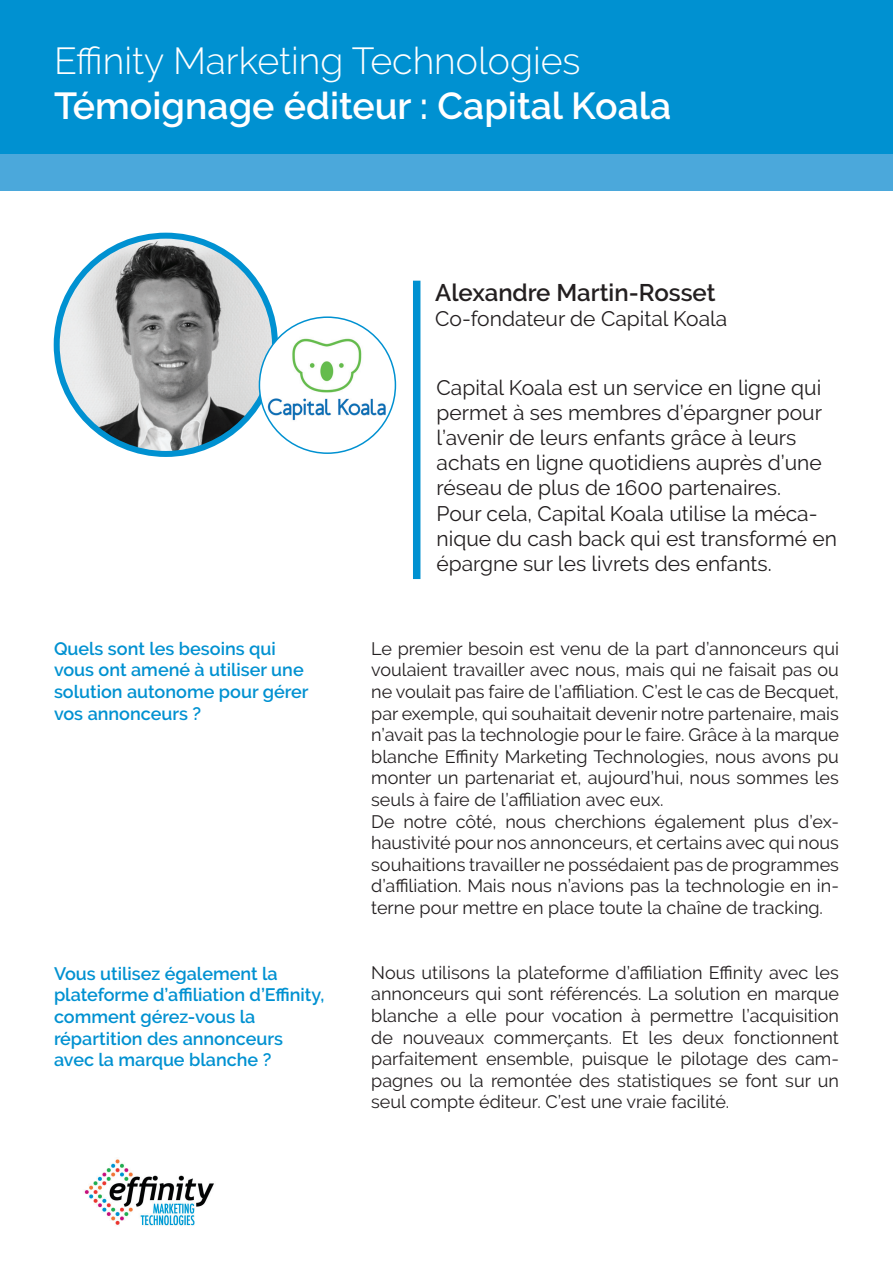
<style>
.page{position:relative;width:893px;height:1263px;background:#fff}
.page>*{position:absolute;margin:0;border:0;box-sizing:border-box;transform-origin:0 0}
.t1{font:600 37.5px "Raleway";color:#fff}
.t2{font:300 37.5px "Raleway";color:#fff}
.t3{font:600 24px "Raleway";color:#231f20}
.t4{font:21px/25.2px "Raleway";color:#231f20}
.t5{font:18px/21.6px "Raleway";color:#231f20}
.t6{font:600 18px/21.6px "Raleway";color:#0091d1}
</style>
<div class="page">
<div style="left:0;top:0;width:893px;height:154px;background:#0091d1"></div>
<img style="left:84px;top:1159px;width:130px;height:67px">
<img style="left:57px;top:236px;width:218px;height:218px;border-radius:109px">
<div style="left:54px;top:233px;width:224px;height:224px;border:6px solid #0091d1;border-radius:50%"></div>
<img style="left:262px;top:335px;width:130px;height:89px">
<div style="left:0;top:154px;width:893px;height:36px;background:#4ba8db"></div>
<div style="left:413px;top:281px;width:7px;height:298px;background:#0091d1"></div>
<h1 class="t2" style="left:54px;top:38px;width:528px">Effinity Marketing Technologies</h1>
<h1 class="t1" style="left:54px;top:84px;width:619px">Témoignage éditeur : Capital Koala</h1>
<h2 class="t3" style="left:435px;top:279px;width:282px">Alexandre Martin-Rosset</h2>
<p class="t4" style="left:435px;top:306px;width:294px">Co-fondateur de Capital Koala</p>
<p class="t6" style="left:54px;top:638px;width:256px">Quels sont les besoins qui vous ont amené à utiliser une solution autonome pour gérer vos annonceurs ?</p>
<p class="t6" style="left:54px;top:963px;width:272px">Vous utilisez également la plateforme d’affiliation d’Effinity, comment gérez-vous la répartition des annonceurs avec la marque blanche ?</p>
<p class="t4" style="left:437px;top:375px;width:402px">Capital Koala est un service en ligne qui permet à ses membres d’épargner pour l’avenir de leurs enfants grâce à leurs achats en ligne quotidiens auprès d’une réseau de plus de 1600 partenaires.<br>Pour cela, Capital Koala utilise la méca&shy;nique du cash back qui est transformé en épargne sur les livrets des enfants.</p>
<p class="t5" style="left:371px;top:638px;width:469px">Le premier besoin est venu de la part d’annonceurs qui voulaient travailler avec nous, mais qui ne faisait pas ou ne voulait pas faire de l’affiliation. C’est le cas de Becquet, par exemple, qui souhaitait devenir notre partenaire, mais n’avait pas la technologie pour le faire. Grâce à la marque blanche Effinity Marketing Technologies, nous avons pu monter un partenariat et, aujourd’hui, nous sommes les seuls à faire de l’affiliation avec eux.<br>De notre côté, nous cherchions également plus d’ex&shy;haustivité pour nos annonceurs, et certains avec qui nous souhaitions travailler ne possédaient pas de programmes d’affiliation. Mais nous n’avions pas la technologie en in&shy;terne pour mettre en place toute la chaîne de tracking.</p>
<p class="t5" style="left:371px;top:962px;width:469px;text-align:justify">Nous utilisons la plateforme d’affiliation Effinity avec les annonceurs qui sont référencés. La solution en marque blanche a elle pour vocation à permettre l’acquisition de nouveaux commerçants. Et les deux fonctionnent parfaitement ensemble, puisque le pilotage des cam&shy;pagnes ou la remontée des statistiques se font sur un seul compte éditeur. C’est une vraie facilité.</p>
</div>
